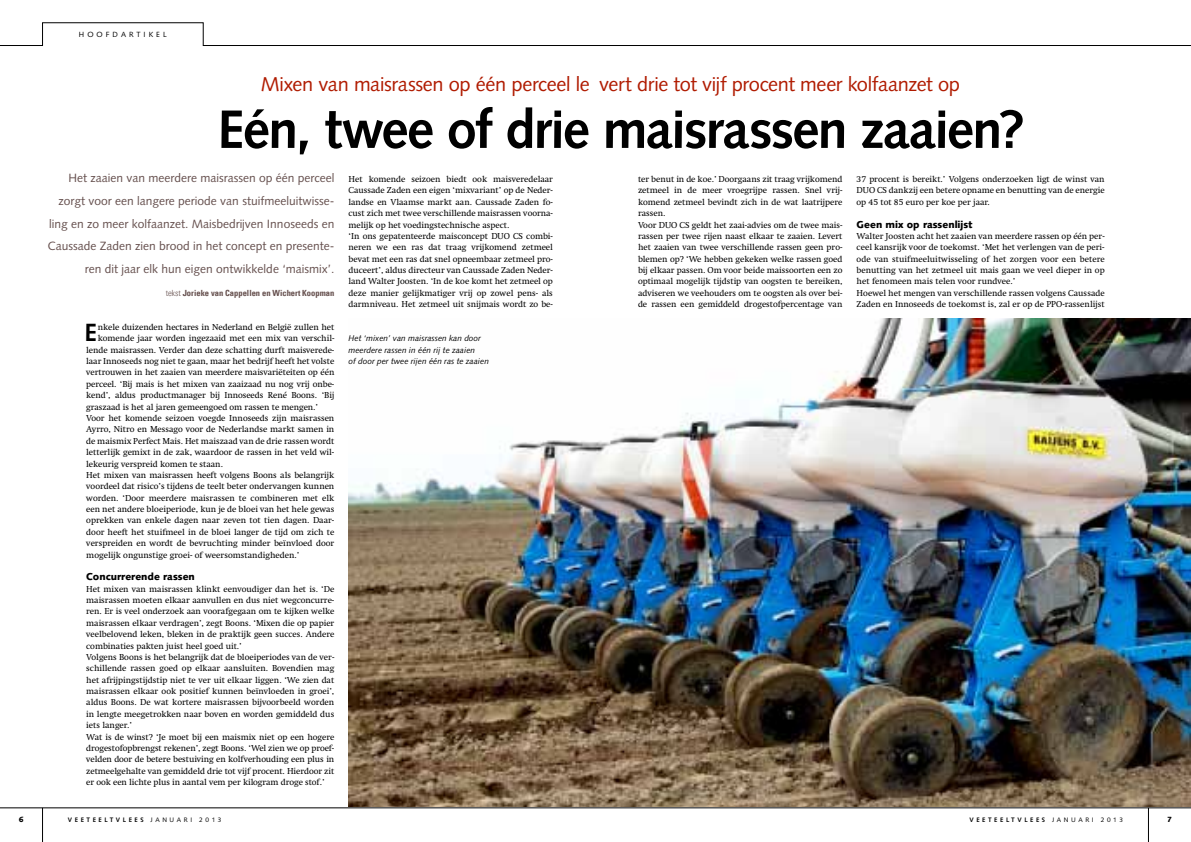
<style>
.page{position:relative;width:1191px;height:842px;background:#fff}
.page>*{position:absolute;margin:0;border:0;box-sizing:border-box;transform-origin:0 0}
.t1{font:700 54px "Syntax LT Pro";letter-spacing:-.03em;color:#000}
.t2{font:700 24.9px "Syntax LT Pro";color:#000}
.t3{font:20px "Syntax LT Pro";letter-spacing:-.02em;color:#b01b00}
.t4{font:12px/22.8px "Syntax LT Pro";color:#654f4d;text-align:right}
.t5{font:900 10px "Syntax LT Pro";color:#000}
.t6{font:8.8px/11.4px "Swift LT Pro";letter-spacing:-.005em;color:#000}
.t7{font:8.5px "Univers Com 67 Bold Cond";color:#654f4d}
.t8{font:italic 8.3px/11.4px "Syntax LT Pro";color:#000}
.t9{font:7.5px "Syntax LT Pro";letter-spacing:.4em;color:#000}
.t10{font:900 7.5px "Syntax LT Pro";color:#000}
.t11{font:6.5px "Syntax LT Pro";letter-spacing:.4em;color:#000}
.t12{font:700 6.5px "Syntax LT Pro";letter-spacing:.4em;color:#000}
.s1{font-family:"Univers Com 47 Light Cond"}
.s2{font-weight:700}
</style>
<div class="page">
<img style="left:348px;top:319px;width:842px;height:488px">
<svg style="left:0;top:22px;width:1191px;height:24px"></svg>
<svg style="left:0;top:807px;width:1191px;height:2px;background:#7e7e7e"></svg>
<hr style="left:42px;top:808px;width:1px;height:34px;background:#000">
<hr style="left:1148px;top:808px;width:1px;height:34px;background:#000">
<p class="t9" style="left:79px;top:30px;width:89px">HOOFDARTIKEL</p>
<p class="t3" style="left:261px;top:72px;width:700px">Mixen van maisrassen op één perceel le vert drie tot vijf procent meer kolfaanzet op</p>
<p class="t1" style="left:217px;top:97px;width:809px">Eén, twee of drie maisrassen zaaien?</p>
<p class="t4" style="left:48px;top:167px;width:288px">Het zaaien van meerdere maisrassen op één perceel zorgt voor een langere periode van stuifmeeluitwisse&shy;ling en zo meer kolfaanzet. Maisbedrijven Innoseeds en Caussade Zaden zien brood in het concept en presente&shy;ren dit jaar elk hun eigen ontwikkelde ‘maismix’.</p>
<p class="t7" style="left:166px;top:288px;width:170px"><span class="s1">tekst</span> Jorieke van Cappellen en Wichert Koopman</p>
<p class="t2" style="left:84px;top:318px;width:14px">E</p>
<p class="t6" style="left:98px;top:321px;width:238px">nkele duizenden hectares in Nederland en België zullen het</p>
<p class="t6" style="left:98px;top:333px;width:238px">komende jaar worden ingezaaid met een mix van verschil-</p>
<p class="t6" style="left:86px;top:344px;width:250px">lende maisrassen. Verder dan deze schatting durft maisverede-</p>
<p class="t6" style="left:86px;top:355px;width:250px">laar Innoseeds nog niet te gaan, maar het bedrijf heeft het volste</p>
<p class="t6" style="left:86px;top:367px;width:250px">vertrouwen in het zaaien van meerdere maisvariëteiten op één</p>
<p class="t6" style="left:86px;top:378px;width:250px">perceel. ‘Bij mais is het mixen van zaaizaad nu nog vrij onbe-</p>
<p class="t6" style="left:86px;top:390px;width:250px">kend’, aldus productmanager bij Innoseeds René Boons. ‘Bij</p>
<p class="t6" style="left:86px;top:401px;width:233px">graszaad is het al jaren gemeengoed om rassen te mengen.’</p>
<p class="t6" style="left:86px;top:412px;width:250px">Voor het komende seizoen voegde Innoseeds zijn maisrassen</p>
<p class="t6" style="left:86px;top:424px;width:250px">Ayrro, Nitro en Messago voor de Nederlandse markt samen in</p>
<p class="t6" style="left:86px;top:435px;width:250px">de maismix Perfect Mais. Het maiszaad van de drie rassen wordt</p>
<p class="t6" style="left:86px;top:446px;width:250px">letterlijk gemixt in de zak, waardoor de rassen in het veld wil-</p>
<p class="t6" style="left:86px;top:458px;width:138px">lekeurig verspreid komen te staan.</p>
<p class="t6" style="left:86px;top:469px;width:250px">Het mixen van maisrassen heeft volgens Boons als belangrijk</p>
<p class="t6" style="left:86px;top:481px;width:250px">voordeel dat risico’s tijdens de teelt beter ondervangen kunnen</p>
<p class="t6" style="left:86px;top:492px;width:250px">worden. ‘Door meerdere maisrassen te combineren met elk</p>
<p class="t6" style="left:86px;top:503px;width:250px">een net andere bloeiperiode, kun je de bloei van het hele gewas</p>
<p class="t6" style="left:86px;top:515px;width:250px">oprekken van enkele dagen naar zeven tot tien dagen. Daar-</p>
<p class="t6" style="left:86px;top:526px;width:250px">door heeft het stuifmeel in de bloei langer de tijd om zich te</p>
<p class="t6" style="left:86px;top:537px;width:250px">verspreiden en wordt de bevruchting minder beïnvloed door</p>
<p class="t6" style="left:86px;top:549px;width:215px">mogelijk ongunstige groei- of weersomstandigheden.’</p>
<p class="t5" style="left:86px;top:571px;width:110px">Concurrerende rassen</p>
<p class="t6" style="left:86px;top:583px;width:250px">Het mixen van maisrassen klinkt eenvoudiger dan het is. ‘De maisrassen moeten elkaar aanvullen en dus niet wegconcurre&shy;ren. Er is veel onderzoek aan voorafgegaan om te kijken welke maisrassen elkaar verdragen’, zegt Boons. ‘Mixen die op papier veelbelovend leken, bleken in de praktijk geen succes. Andere combinaties pakten juist heel goed uit.’<br>Volgens Boons is het belangrijk dat de bloeiperiodes van de ver&shy;schillende rassen goed op elkaar aansluiten. Bovendien mag het afrijpingstijdstip niet te ver uit elkaar liggen. ‘We zien dat maisrassen elkaar ook positief kunnen beïnvloeden in groei’, aldus Boons. De wat kortere maisrassen bijvoorbeeld worden in lengte meegetrokken naar boven en worden gemiddeld dus iets langer.’<br>Wat is de winst? ‘Je moet bij een maismix niet op een hogere drogestofopbrengst rekenen’, zegt Boons. ‘Wel zien we op proef&shy;velden door de betere bestuiving en kolfverhouding een plus in zetmeelgehalte van gemiddeld drie tot vijf procent. Hierdoor zit er ook een lichte plus in aantal vem per kilogram droge stof.’</p>
<p class="t6" style="left:348px;top:173px;width:206px">Het komende seizoen biedt ook maisveredelaar Caussade Zaden een eigen ‘mixvariant’ op de Neder&shy;landse en Vlaamse markt aan. Caussade Zaden fo&shy;cust zich met twee verschillende maisrassen voorna&shy;melijk op het voedingstechnische aspect.<br>‘In ons gepatenteerde maisconcept DUO CS combi&shy;neren we een ras dat traag vrijkomend zetmeel bevat met een ras dat snel opneembaar zetmeel pro&shy;duceert’, aldus directeur van Caussade Zaden Neder&shy;land Walter Joosten. ‘In de koe komt het zetmeel op deze manier gelijkmatiger vrij op zowel pens- als darmniveau. Het zetmeel uit snijmais wordt zo be-</p>
<p class="t6" style="left:638px;top:173px;width:206px">ter benut in de koe.’ Doorgaans zit traag vrijkomend zetmeel in de meer vroegrijpe rassen. Snel vrij&shy;komend zetmeel bevindt zich in de wat laatrijpere rassen.<br>Voor DUO CS geldt het zaai-advies om de twee mais&shy;rassen per twee rijen naast elkaar te zaaien. Levert het zaaien van twee verschillende rassen geen pro&shy;blemen op? ‘We hebben gekeken welke rassen goed bij elkaar passen. Om voor beide maissoorten een zo optimaal mogelijk tijdstip van oogsten te bereiken, adviseren we veehouders om te oogsten als over bei&shy;de rassen een gemiddeld drogestofpercentage van</p>
<p class="t8" style="left:348px;top:333px;width:142px">Het ‘mixen’ van maisrassen kan door meerdere rassen in één rij te zaaien<br>of door per twee rijen één ras te zaaien</p>
<p class="t6" style="left:856px;top:173px;width:250px;text-align:justify">37 procent is bereikt.’ Volgens onderzoeken ligt de winst van DUO CS dankzij een betere opname en benutting van de energie op 45 tot 85 euro per koe per jaar.</p>
<p class="t5" style="left:856px;top:218px;width:117px">Geen mix op rassenlijst</p>
<p class="t6" style="left:856px;top:230px;width:250px">Walter Joosten acht het zaaien van meerdere rassen op één per&shy;ceel kansrijk voor de toekomst. ‘Met het verlengen van de peri&shy;ode van stuifmeeluitwisseling of het zorgen voor een betere benutting van het zetmeel uit mais gaan we veel dieper in op het fenomeen mais telen voor rundvee.’<br>Hoewel het mengen van verschillende rassen volgens Caussade Zaden en Innoseeds de toekomst is, zal er op de PPO-rassenlijst</p>
<p class="t10" style="left:19px;top:815px;width:6px">6</p>
<p class="t12" style="left:66px;top:816px;width:54px">VEETEELTV</p>
<p class="t11" style="left:1087px;top:815px;width:46px">1/2 2009</p>
<p class="t10" style="left:1167px;top:815px;width:6px">7</p>
<p class="t12" style="left:68px;top:816px;width:61px">VEETEELTVleelee</p>
<p class="t11" style="left:139px;top:815px;width:86px"><span class="s2">ss</span> oktober 2009</p>
<p class="t11" style="left:151px;top:815px;width:19px">JANU</p>
<p class="t11" style="left:177px;top:815px;width:46px">ARI 2013</p>
<p class="t12" style="left:967px;top:816px;width:24px">VEET</p>
<p class="t12" style="left:1004px;top:816px;width:26px">LTVleelee</p>
<p class="t12" style="left:969px;top:816px;width:54px">VEETEELTV</p>
<p class="t12" style="left:986px;top:816px;width:47px">VEETEELT</p>
<p class="t11" style="left:1038px;top:815px;width:87px">j<span class="s2">ss</span>a oktober 2009</p>
<p class="t11" style="left:1050px;top:815px;width:13px">n u</p>
<p class="t11" style="left:1052px;top:815px;width:19px">JANUari</p>
<p class="t11" style="left:1078px;top:815px;width:46px">ARI 2013</p>
</div>
